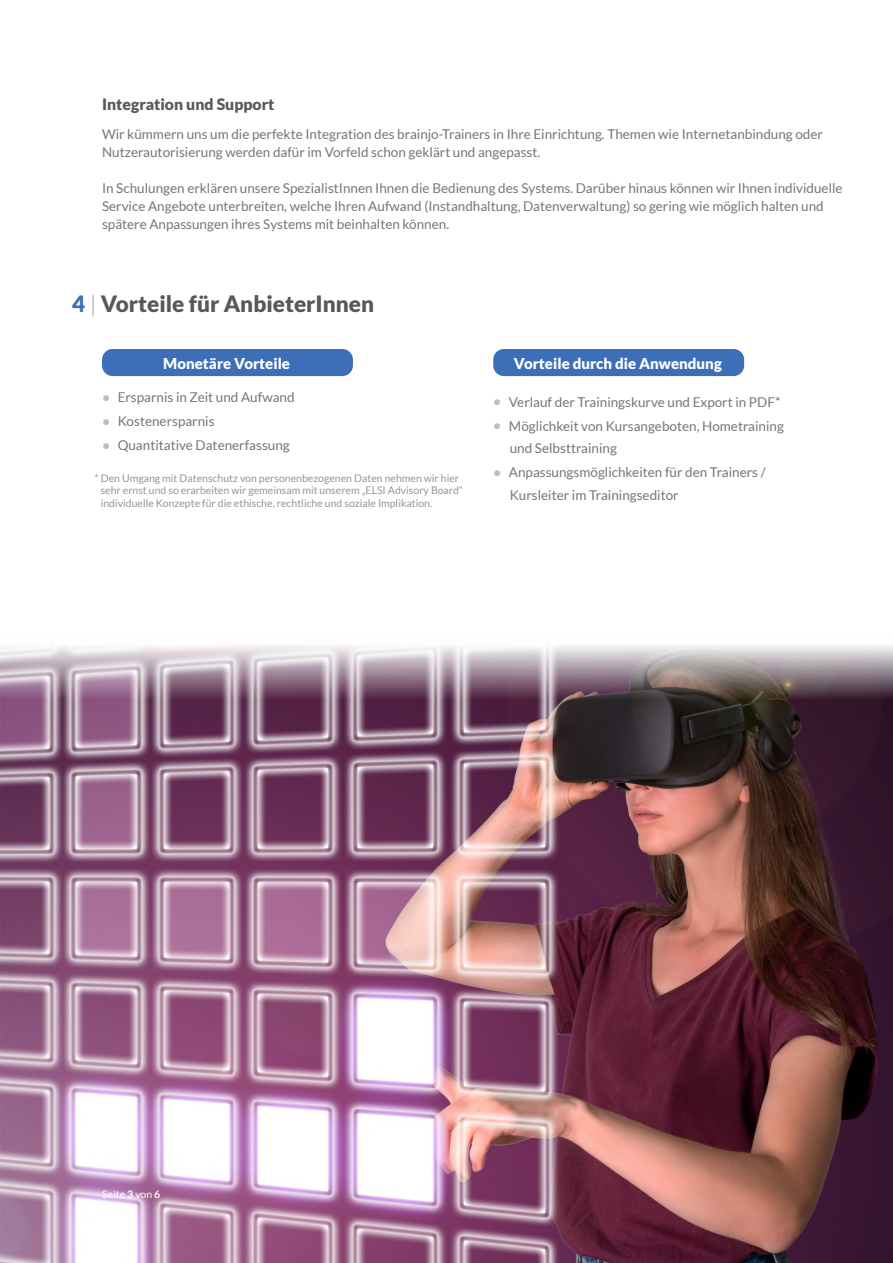
<style>
.page{position:relative;width:893px;height:1263px;background:#fff}
.page>*{position:absolute;margin:0;border:0;box-sizing:border-box;transform-origin:0 0}
.t1{font:900 22.5px "Lato";color:#57585a}
.t2{font:900 15.75px "Lato";color:#57585a}
.t3{font:900 15px "Lato";color:#fff}
.t4{font:13.5px/18px "Lato";color:#757679}
.t5{font:10.5px "Lato";color:#939598}
.t6{font:10.5px "Lato";color:#fff}
.s1{color:#3c6fb7}
.s2{font-weight:300;color:#939598}
.s3{font-family:"Helvetica";font-weight:700;color:#bcbdc0}
.s4{font-weight:700}
</style>
<div class="page">
<img style="left:0;top:646px;width:893px;height:617px">
<div style="left:102px;top:349px;width:251px;height:27px;background:#3c6fb7;border-radius:11px"></div>
<div style="left:493px;top:349px;width:251px;height:27px;background:#3c6fb7;border-radius:11px"></div>
<p class="t2" style="left:102px;top:95px;width:174px">Integration und Support</p>
<p class="t4" style="left:102px;top:125px;width:722px">Wir kümmern uns um die perfekte Integration des brainjo-Trainers in Ihre Einrichtung. Themen wie Internetanbindung oder<br>Nutzerautorisierung werden dafür im Vorfeld schon geklärt und angepasst.</p>
<p class="t4" style="left:102px;top:179px;width:742px">In Schulungen erklären unsere SpezialistInnen Ihnen die Bedienung des Systems. Darüber hinaus können wir Ihnen individuelle<br>Service Angebote unterbreiten, welche Ihren Aufwand (Instandhaltung, Datenverwaltung) so gering wie möglich halten und spätere Anpassungen ihres Systems mit beinhalten können.</p>
<p class="t1" style="left:72px;top:290px;width:303px"><span class="s1">4</span> <span class="s2">|</span> Vorteile für AnbieterInnen</p>
<p class="t3" style="left:163px;top:354px;width:128px">Monetäre Vorteile</p>
<p class="t4" style="left:102px;top:388px;width:194px"><span class="s3">●</span> Ersparnis in Zeit und Aufwand</p>
<p class="t4" style="left:102px;top:412px;width:114px"><span class="s3">●</span> Kostenersparnis</p>
<p class="t4" style="left:102px;top:436px;width:189px"><span class="s3">●</span> Quantitative Datenerfassung</p>
<p class="t5" style="left:95px;top:472px;width:366px">* Den Umgang mit Datenschutz von personenbezogenen Daten nehmen wir hier</p>
<p class="t5" style="left:101px;top:484px;width:364px">sehr ernst und so erarbeiten wir gemeinsam mit unserem „ELSI Advisory Board“</p>
<p class="t5" style="left:101px;top:497px;width:333px">individuelle Konzepte für die ethische, rechtliche und soziale Implikation.</p>
<p class="t3" style="left:514px;top:354px;width:209px">Vorteile durch die Anwendung</p>
<p class="t4" style="left:493px;top:393px;width:289px"><span class="s3">●</span> Verlauf der Trainingskurve und Export in PDF*</p>
<p class="t4" style="left:493px;top:417px;width:292px"><span class="s3">●</span> Möglichkeit von Kursangeboten, Hometraining</p>
<p class="t4" style="left:510px;top:439px;width:109px">und Selbsttraining</p>
<p class="t4" style="left:510px;top:461px;width:257px;line-height:22.5px;text-indent:-16px"><span class="s3">●</span> Anpassungsmöglichkeiten für den Trainers /<br>Kursleiter im Trainingseditor</p>
<p class="t6" style="left:102px;top:1189px;width:60px">Seite <span class="s4">3</span> von <span class="s4">6</span></p>
</div>
